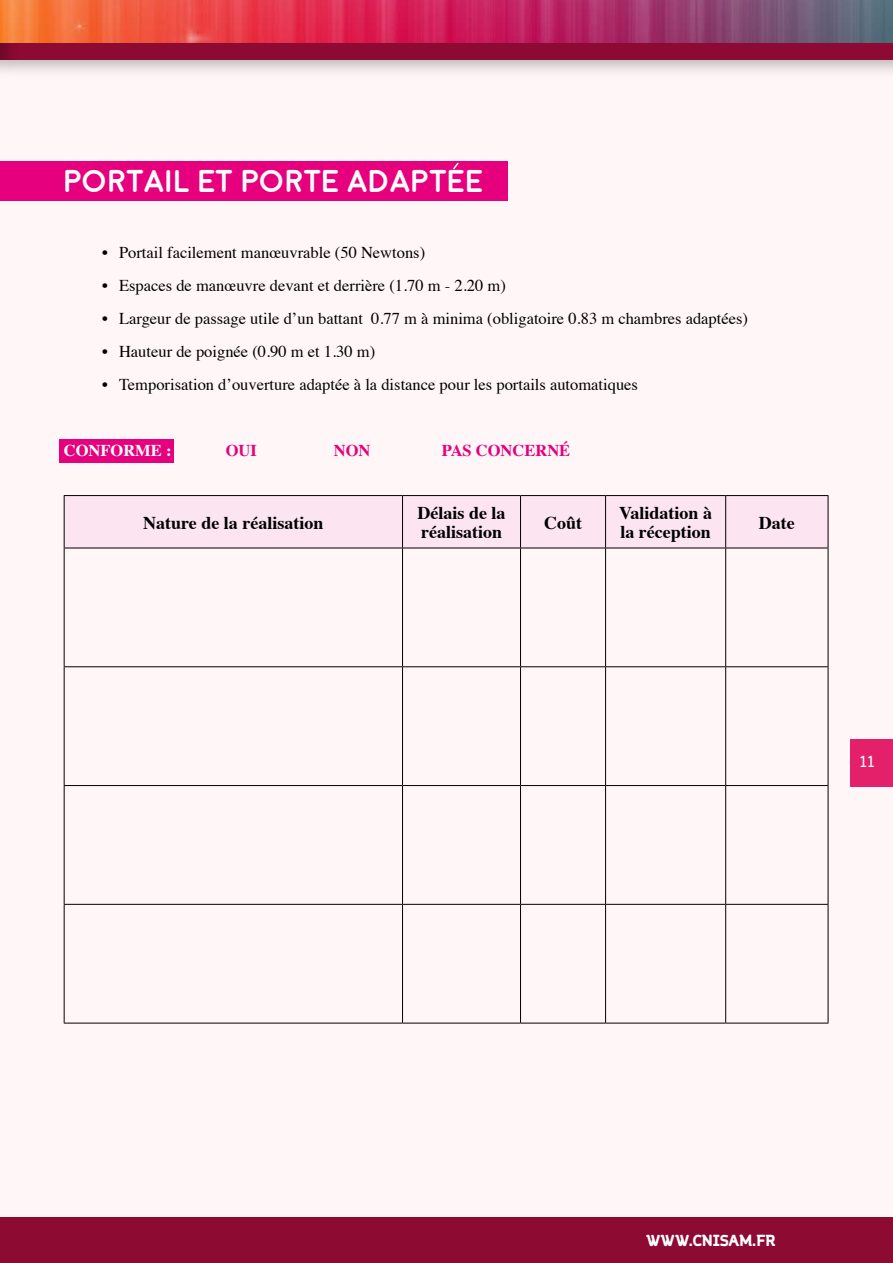
<style>
.page{position:relative;width:893px;height:1263px;background:#fff7f7}
.page>*{position:absolute;margin:0;border:0;box-sizing:border-box;transform-origin:0 0}
.t1{font:700 31.5px "Moon";color:#fff}
.t2{font:700 18px/19.4px "Times";color:#000}
.t3{font:16.5px "Times";color:#000}
.t4{font:700 16.5px "Times";color:#e6007d}
.t5{font:700 16.5px "Times";color:#fff}
.t6{font:700 15px "Margot";letter-spacing:.01em;color:#fff}
.t7{font:15px "Margot";color:#fff}
</style>
<div class="page">
<div style="left:0;top:0;width:893px;height:79px;background:#000;opacity:.27"></div>
<div style="left:0;top:0;width:893px;height:59px;background:#8d0a32"></div>
<div style="left:0;top:0;width:20px;height:79px;background:#000;opacity:.27"></div>
<hr style="left:0;top:0;width:1px;height:59px;background:#8d0a32">
<div style="left:0;top:1217px;width:893px;height:46px;background:#8d0a32"></div>
<div style="left:850px;top:739px;width:43px;height:48px;background:#e4206a"></div>
<img style="left:0;top:0;width:893px;height:43px">
<div style="left:0;top:162px;width:507px;height:39px;background:#e6007d"></div>
<div style="left:59px;top:439px;width:115px;height:23px;background:#e6007d"></div>
<div style="left:65px;top:496px;width:763px;height:52px;background:#fce5f1"></div>
<hr style="left:64px;top:495px;width:338px;height:1px;background:#000">
<hr style="left:64px;top:496px;width:1px;height:52px;background:#000">
<hr style="left:402px;top:495px;width:118px;height:1px;background:#000">
<hr style="left:402px;top:496px;width:1px;height:52px;background:#000">
<hr style="left:520px;top:495px;width:86px;height:1px;background:#000">
<hr style="left:520px;top:496px;width:1px;height:52px;background:#000">
<hr style="left:606px;top:495px;width:120px;height:1px;background:#000">
<hr style="left:605px;top:496px;width:1px;height:52px;background:#000">
<hr style="left:726px;top:495px;width:102px;height:1px;background:#000">
<hr style="left:725px;top:496px;width:1px;height:52px;background:#000">
<hr style="left:828px;top:496px;width:1px;height:52px;background:#000">
<hr style="left:64px;top:548px;width:338px;height:1px;background:#000">
<hr style="left:64px;top:548px;width:1px;height:118px;background:#000">
<hr style="left:402px;top:548px;width:118px;height:1px;background:#000">
<hr style="left:402px;top:548px;width:1px;height:118px;background:#000">
<hr style="left:520px;top:548px;width:86px;height:1px;background:#000">
<hr style="left:520px;top:548px;width:1px;height:118px;background:#000">
<hr style="left:606px;top:548px;width:120px;height:1px;background:#000">
<hr style="left:605px;top:548px;width:1px;height:118px;background:#000">
<hr style="left:726px;top:548px;width:102px;height:1px;background:#000">
<hr style="left:725px;top:548px;width:1px;height:118px;background:#000">
<hr style="left:828px;top:548px;width:1px;height:118px;background:#000">
<hr style="left:64px;top:666px;width:338px;height:1px;background:#000">
<hr style="left:64px;top:667px;width:1px;height:118px;background:#000">
<hr style="left:402px;top:666px;width:118px;height:1px;background:#000">
<hr style="left:402px;top:667px;width:1px;height:118px;background:#000">
<hr style="left:520px;top:666px;width:86px;height:1px;background:#000">
<hr style="left:520px;top:667px;width:1px;height:118px;background:#000">
<hr style="left:606px;top:666px;width:120px;height:1px;background:#000">
<hr style="left:605px;top:667px;width:1px;height:118px;background:#000">
<hr style="left:726px;top:666px;width:102px;height:1px;background:#000">
<hr style="left:725px;top:667px;width:1px;height:118px;background:#000">
<hr style="left:828px;top:667px;width:1px;height:118px;background:#000">
<hr style="left:64px;top:785px;width:338px;height:1px;background:#000">
<hr style="left:64px;top:786px;width:1px;height:118px;background:#000">
<hr style="left:402px;top:785px;width:118px;height:1px;background:#000">
<hr style="left:402px;top:786px;width:1px;height:118px;background:#000">
<hr style="left:520px;top:785px;width:86px;height:1px;background:#000">
<hr style="left:520px;top:786px;width:1px;height:118px;background:#000">
<hr style="left:606px;top:785px;width:120px;height:1px;background:#000">
<hr style="left:605px;top:786px;width:1px;height:118px;background:#000">
<hr style="left:726px;top:785px;width:102px;height:1px;background:#000">
<hr style="left:725px;top:786px;width:1px;height:118px;background:#000">
<hr style="left:828px;top:786px;width:1px;height:118px;background:#000">
<hr style="left:64px;top:904px;width:338px;height:1px;background:#000">
<hr style="left:64px;top:905px;width:1px;height:118px;background:#000">
<hr style="left:402px;top:904px;width:118px;height:1px;background:#000">
<hr style="left:402px;top:905px;width:1px;height:118px;background:#000">
<hr style="left:520px;top:904px;width:86px;height:1px;background:#000">
<hr style="left:520px;top:905px;width:1px;height:118px;background:#000">
<hr style="left:606px;top:904px;width:120px;height:1px;background:#000">
<hr style="left:605px;top:905px;width:1px;height:118px;background:#000">
<hr style="left:726px;top:904px;width:102px;height:1px;background:#000">
<hr style="left:725px;top:905px;width:1px;height:118px;background:#000">
<hr style="left:828px;top:905px;width:1px;height:118px;background:#000">
<hr style="left:64px;top:1023px;width:338px;height:1px;background:#000">
<hr style="left:402px;top:1023px;width:118px;height:1px;background:#000">
<hr style="left:520px;top:1023px;width:86px;height:1px;background:#000">
<hr style="left:606px;top:1023px;width:120px;height:1px;background:#000">
<hr style="left:726px;top:1023px;width:102px;height:1px;background:#000">
<svg style="left:452px;top:161px;width:8px;height:9px"></svg>
<h1 class="t1" style="left:64px;top:166px;width:421px">PORTAIL ET PORTE ADAPTEE</h1>
<p class="t3" style="left:102px;top:237px;width:325px">• Portail facilement manœuvrable (50 Newtons)</p>
<p class="t3" style="left:102px;top:270px;width:405px">• Espaces de manœuvre devant et derrière (1.70 m - 2.20 m)</p>
<p class="t3" style="left:102px;top:303px;width:647px">• Largeur de passage utile d’un battant 0.77 m à minima (obligatoire 0.83 m chambres adaptées)</p>
<p class="t3" style="left:102px;top:336px;width:275px">• Hauteur de poignée (0.90 m et 1.30 m)</p>
<p class="t3" style="left:102px;top:369px;width:537px">• Temporisation d’ouverture adaptée à la distance pour les portails automatiques</p>
<p class="t5" style="left:64px;top:435px;width:109px">CONFORME :</p>
<p class="t4" style="left:226px;top:435px;width:33px">OUI</p>
<p class="t4" style="left:334px;top:435px;width:38px">NON</p>
<p class="t4" style="left:442px;top:435px;width:130px">PAS CONCERNÉ</p>
<p class="t2" style="left:143px;top:511px;width:182px">Nature de la réalisation</p>
<p class="t2" style="left:417px;top:501px;width:90px">Délais de la réalisation</p>
<p class="t2" style="left:544px;top:511px;width:39px">Coût</p>
<p class="t2" style="left:619px;top:501px;width:94px">Validation à la réception</p>
<p class="t2" style="left:759px;top:511px;width:37px">Date</p>
<p class="t7" style="left:860px;top:751px;width:16px">11</p>
<p class="t6" style="left:646px;top:1229px;width:131px">WWW.CNISAM.FR</p>
</div>
